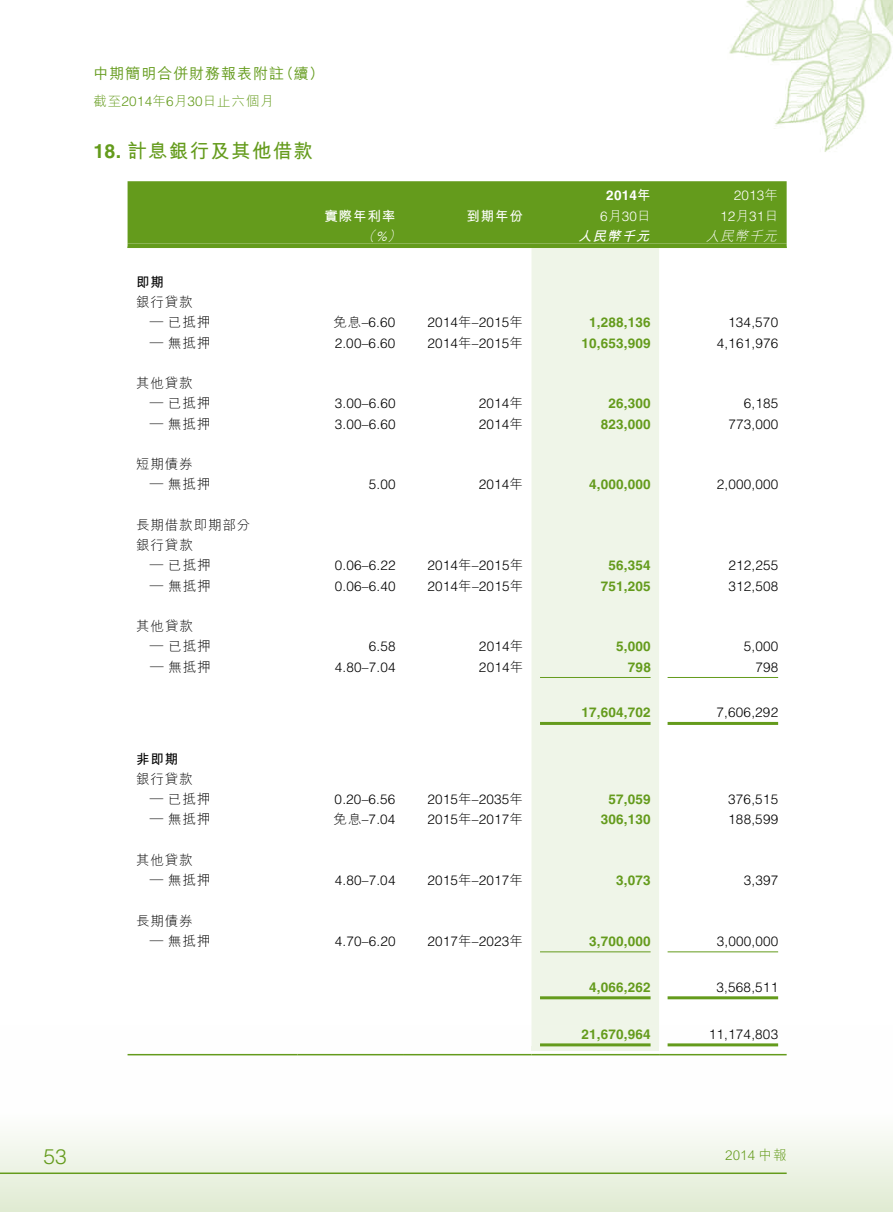
<style>
.page{position:relative;width:893px;height:1212px;background:#fff}
.page>*{position:absolute;margin:0;border:0;box-sizing:border-box;transform-origin:0 0}
.t1{font:300 21px "Helvetica LT Std";color:#649b1c}
.t2{font:700 19.5px "M Hei HK";letter-spacing:.065em;color:#649b1c}
.t3{font:500 15px "M Hei HK";letter-spacing:.065em;color:#649b1c}
.t4{font:300 13.5px "Helvetica LT Std";letter-spacing:.015em;color:#000}
.t5{font:700 13.5px "Helvetica LT Std";letter-spacing:.015em;color:#649b1c}
.t6{font:300 13.5px/20.2px "M Hei HK";letter-spacing:.065em;color:#000}
.t7{font:300 13.5px "M Hei HK";letter-spacing:.065em;color:#649b1c}
.t8{font:300 13.5px "Helvetica LT Std";letter-spacing:.015em;color:#fff}
.t9{font:700 13.5px "M Hei HK";letter-spacing:.065em;color:#fff}
.t10{font:italic 300 13.5px "M Hei HK";color:#fff}
.t11{font:700 13.5px "Helvetica LT Std";color:#fff}
.t12{font:italic 700 13.5px "M Hei HK";color:#fff}
.t13{font:700 13.5px "M Hei HK";color:#000}
.t14{font:italic 300 13.5px "Helvetica LT Std";color:#fff}
.s1{font-family:"Helvetica LT Std"}
.s2{font-family:"M Hei HK"}
</style>
<div class="page">
<div style="left:0;top:1025px;width:893px;height:187px;background:linear-gradient(to bottom,#fff,#e7efdc)"></div>
<img style="left:729px;top:0;width:164px;height:152px">
<hr style="left:0;top:1172px;width:787px;height:2px;background:#649b1c">
<div style="left:128px;top:181px;width:659px;height:65px;background:#649b1c"></div>
<div style="left:531px;top:248px;width:128px;height:798px;background:#eff5e8"></div>
<div style="left:531px;top:1046px;width:128px;height:5px;background:#eff5e8"></div>
<svg style="left:128px;top:1051px;width:659px;height:3px"></svg>
<hr style="left:128px;top:246px;width:170px;height:2px;background:#649b1c">
<hr style="left:298px;top:246px;width:106px;height:2px;background:#649b1c">
<hr style="left:404px;top:246px;width:127px;height:2px;background:#649b1c">
<hr style="left:531px;top:246px;width:128px;height:2px;background:#649b1c">
<hr style="left:659px;top:246px;width:128px;height:2px;background:#649b1c">
<hr style="left:540px;top:677px;width:111px;height:1px;background:#649b1c">
<hr style="left:668px;top:677px;width:110px;height:1px;background:#649b1c">
<hr style="left:540px;top:722px;width:111px;height:3px;background:#649b1c">
<hr style="left:668px;top:722px;width:110px;height:3px;background:#649b1c">
<hr style="left:540px;top:951px;width:111px;height:1px;background:#649b1c">
<hr style="left:668px;top:951px;width:110px;height:1px;background:#649b1c">
<hr style="left:540px;top:996px;width:111px;height:3px;background:#649b1c">
<hr style="left:668px;top:996px;width:110px;height:3px;background:#649b1c">
<hr style="left:540px;top:1043px;width:111px;height:3px;background:#649b1c">
<hr style="left:668px;top:1043px;width:110px;height:3px;background:#649b1c">
<hr style="left:128px;top:1054px;width:170px;height:1px;background:#649b1c">
<hr style="left:298px;top:1054px;width:106px;height:1px;background:#649b1c">
<hr style="left:404px;top:1054px;width:127px;height:1px;background:#649b1c">
<hr style="left:531px;top:1054px;width:128px;height:1px;background:#649b1c">
<hr style="left:659px;top:1054px;width:128px;height:1px;background:#649b1c">
<p class="t3" style="left:94px;top:62px;width:192px">中期簡明合併財務報表附註</p>
<p class="t3" style="left:279px;top:62px;width:47px">（續(</p>
<p class="t7" style="left:94px;top:94px;width:182px">截至<span class="s1">2014</span>年月<span class="s1">6 30</span>日止六個月</p>
<h2 class="t2" style="left:94px;top:136px;width:221px"><span class="s1">18.</span> 計息銀行及其他借款</h2>
<p class="t9" style="left:324px;top:206px;width:72px">實際年利率</p>
<p class="t10" style="left:361px;top:230px;width:19px">（</p>
<p class="t10" style="left:387px;top:230px;width:19px">）</p>
<p class="t14" style="left:375px;top:228px;width:18px">%</p>
<p class="t13" style="left:136px;top:272px;width:29px">即期</p>
<p class="t6" style="left:136px;top:292px;width:58px">銀行貸款</p>
<p class="t6" style="left:150px;top:312px;width:62px">— 已抵押</p>
<p class="t4" style="left:334px;top:314px;width:63px"><span class="s2">免息</span>–6.60</p>
<p class="t6" style="left:150px;top:332px;width:62px">— 無抵押</p>
<p class="t6" style="left:136px;top:373px;width:58px">其他貸款</p>
<p class="t4" style="left:335px;top:334px;width:62px">2.00–6.60</p>
<p class="t6" style="left:150px;top:393px;width:62px">— 已抵押</p>
<p class="t4" style="left:335px;top:395px;width:62px">3.00–6.60</p>
<p class="t6" style="left:150px;top:413px;width:62px">— 無抵押</p>
<p class="t6" style="left:136px;top:454px;width:58px">短期債券</p>
<p class="t4" style="left:335px;top:415px;width:62px">3.00–6.60</p>
<p class="t6" style="left:150px;top:474px;width:62px">— 無抵押</p>
<p class="t6" style="left:136px;top:514px;width:116px">長期借款即期部分銀行貸款</p>
<p class="t4" style="left:369px;top:476px;width:28px">5.00</p>
<p class="t6" style="left:150px;top:555px;width:62px">— 已抵押</p>
<p class="t4" style="left:335px;top:557px;width:62px">0.06–6.22</p>
<p class="t6" style="left:150px;top:575px;width:62px">— 無抵押</p>
<p class="t6" style="left:136px;top:616px;width:58px">其他貸款</p>
<p class="t4" style="left:335px;top:577px;width:62px">0.06–6.40</p>
<p class="t6" style="left:150px;top:636px;width:62px">— 已抵押</p>
<p class="t4" style="left:369px;top:638px;width:28px">6.58</p>
<p class="t6" style="left:150px;top:656px;width:62px">— 無抵押</p>
<p class="t4" style="left:335px;top:658px;width:62px">4.80–7.04</p>
<p class="t13" style="left:136px;top:749px;width:44px">非即期</p>
<p class="t6" style="left:136px;top:769px;width:58px">銀行貸款</p>
<p class="t6" style="left:150px;top:789px;width:62px">— 已抵押</p>
<p class="t4" style="left:335px;top:791px;width:62px">0.20–6.56</p>
<p class="t6" style="left:150px;top:809px;width:62px">— 無抵押</p>
<p class="t6" style="left:136px;top:850px;width:58px">其他貸款</p>
<p class="t4" style="left:334px;top:811px;width:63px"><span class="s2">免息</span>–7.04</p>
<p class="t6" style="left:150px;top:870px;width:62px">— 無抵押</p>
<p class="t6" style="left:136px;top:910px;width:58px">長期債券</p>
<p class="t4" style="left:335px;top:872px;width:62px">4.80–7.04</p>
<p class="t6" style="left:150px;top:931px;width:62px">— 無抵押</p>
<p class="t4" style="left:335px;top:933px;width:62px">4.70–6.20</p>
<p class="t9" style="left:466px;top:206px;width:58px">到期年份</p>
<p class="t4" style="left:427px;top:314px;width:97px">2014<span class="s2">年</span>–2015<span class="s2">年</span></p>
<p class="t4" style="left:427px;top:334px;width:97px">2014<span class="s2">年</span>–2015<span class="s2">年</span></p>
<p class="t4" style="left:479px;top:395px;width:46px">2014<span class="s2">年</span></p>
<p class="t4" style="left:479px;top:415px;width:46px">2014<span class="s2">年</span></p>
<p class="t4" style="left:479px;top:476px;width:46px">2014<span class="s2">年</span></p>
<p class="t4" style="left:428px;top:557px;width:97px">2014<span class="s2">年</span>–2015<span class="s2">年</span></p>
<p class="t4" style="left:428px;top:577px;width:97px">2014<span class="s2">年</span>–2015<span class="s2">年</span></p>
<p class="t4" style="left:479px;top:638px;width:46px">2014<span class="s2">年</span></p>
<p class="t4" style="left:479px;top:658px;width:46px">2014<span class="s2">年</span></p>
<p class="t4" style="left:427px;top:791px;width:97px">2015<span class="s2">年</span>–2035<span class="s2">年</span></p>
<p class="t4" style="left:427px;top:811px;width:97px">2015<span class="s2">年</span>–2017<span class="s2">年</span></p>
<p class="t4" style="left:427px;top:872px;width:97px">2015<span class="s2">年</span>–2017<span class="s2">年</span></p>
<p class="t4" style="left:427px;top:933px;width:97px">2017<span class="s2">年</span>–2023<span class="s2">年</span></p>
<h1 class="t1" style="left:44px;top:1143px;width:25px">53</h1>
<p class="t11" style="left:606px;top:187px;width:46px">2014<span class="s2">年</span></p>
<p class="t8" style="left:734px;top:187px;width:46px">2013<span class="s2">年</span></p>
<p class="t8" style="left:600px;top:208px;width:52px"><span class="s2">月</span>6 30<span class="s2">日</span></p>
<p class="t8" style="left:720px;top:208px;width:59px">12<span class="s2">月</span>31<span class="s2">日</span></p>
<p class="t12" style="left:578px;top:227px;width:77px">人民幣千元</p>
<p class="t10" style="left:706px;top:230px;width:76px">人民幣千元</p>
<p class="t5" style="left:589px;top:314px;width:63px">1,288,136</p>
<p class="t4" style="left:728px;top:314px;width:51px">134,570</p>
<p class="t5" style="left:581px;top:335px;width:71px">10,653,909</p>
<p class="t4" style="left:717px;top:334px;width:63px">4,161,976</p>
<p class="t5" style="left:608px;top:395px;width:44px">26,300</p>
<p class="t4" style="left:744px;top:395px;width:36px">6,185</p>
<p class="t5" style="left:601px;top:416px;width:51px">823,000</p>
<p class="t4" style="left:728px;top:415px;width:51px">773,000</p>
<p class="t5" style="left:589px;top:476px;width:63px">4,000,000</p>
<p class="t4" style="left:717px;top:476px;width:63px">2,000,000</p>
<p class="t5" style="left:609px;top:557px;width:44px">56,354</p>
<p class="t4" style="left:728px;top:557px;width:51px">212,255</p>
<p class="t5" style="left:601px;top:578px;width:51px">751,205</p>
<p class="t4" style="left:728px;top:577px;width:51px">312,508</p>
<p class="t5" style="left:616px;top:638px;width:36px">5,000</p>
<p class="t4" style="left:744px;top:638px;width:36px">5,000</p>
<p class="t5" style="left:628px;top:659px;width:24px">798</p>
<p class="t4" style="left:755px;top:658px;width:24px">798</p>
<p class="t5" style="left:581px;top:704px;width:71px">17,604,702</p>
<p class="t4" style="left:717px;top:704px;width:63px">7,606,292</p>
<p class="t5" style="left:608px;top:791px;width:44px">57,059</p>
<p class="t4" style="left:728px;top:791px;width:51px">376,515</p>
<p class="t5" style="left:601px;top:811px;width:51px">306,130</p>
<p class="t4" style="left:728px;top:811px;width:51px">188,599</p>
<p class="t5" style="left:616px;top:872px;width:36px">3,073</p>
<p class="t4" style="left:744px;top:872px;width:36px">3,397</p>
<p class="t5" style="left:589px;top:933px;width:63px">3,700,000</p>
<p class="t4" style="left:717px;top:933px;width:63px">3,000,000</p>
<p class="t5" style="left:589px;top:979px;width:63px">4,066,262</p>
<p class="t4" style="left:717px;top:978px;width:63px">3,568,511</p>
<p class="t5" style="left:581px;top:1026px;width:71px">21,670,964</p>
<p class="t4" style="left:709px;top:1025px;width:71px">11,174,803</p>
<p class="t7" style="left:725px;top:1148px;width:63px">2014 中報</p>
</div>
